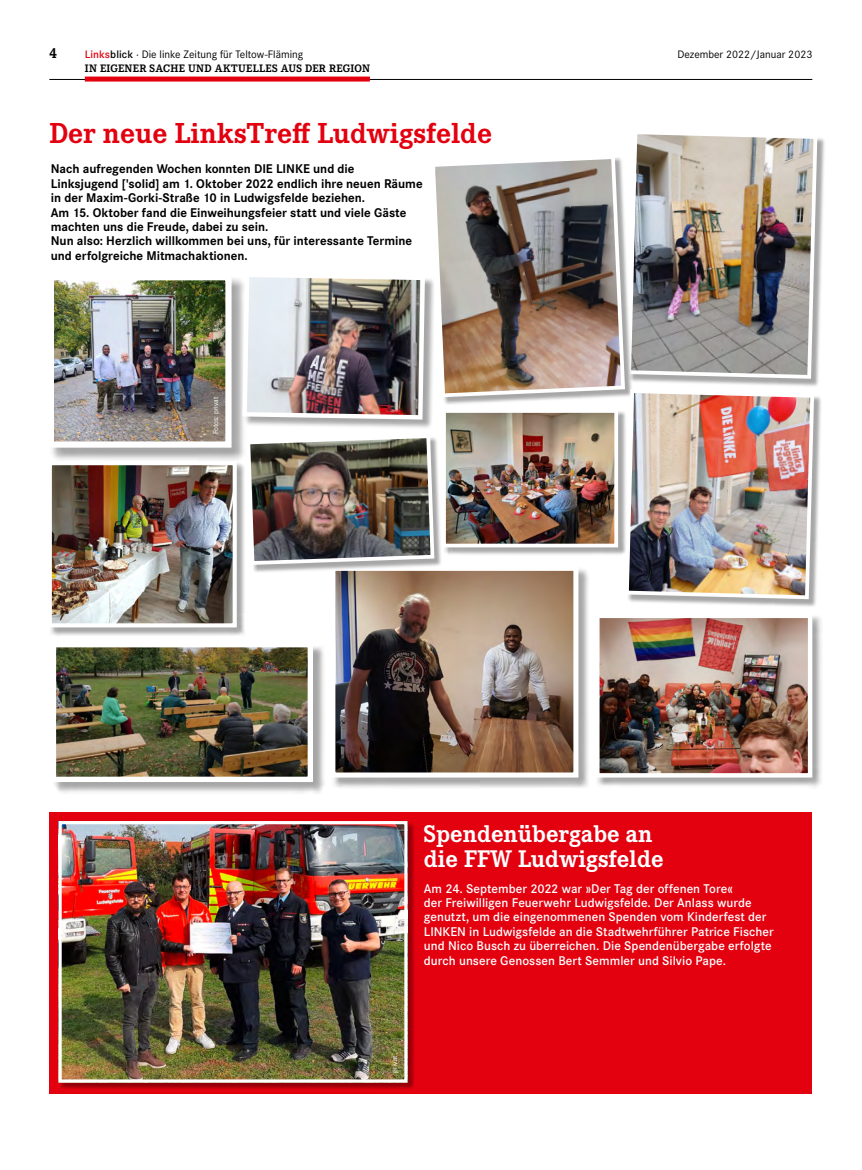
<style>
.page{position:relative;width:862px;height:1170px;background:#fff}
.page>*{position:absolute;margin:0;border:0;box-sizing:border-box;transform-origin:0 0}
.t1{font:700 30px "Corporate E";color:#e3000f}
.t2{font:700 25px/25px "Corporate E";color:#fff}
.t3{font:700 15px "Corporate E";color:#000}
.t4{font:700 13.12px/14.4px "Corporate S";color:#000}
.t5{font:600 13.12px/14.4px "Corporate S";color:#fff}
.t6{font:11.25px "Corporate S";color:#000}
.t7{font:700 11.25px "Corporate E";letter-spacing:.025em;color:#000}
.t8{font:7.5px "Corporate S";color:#fff}
.s1{font-weight:600;color:#e3000f}
.s2{font-weight:600}
</style>
<div class="page">
<hr style="left:49px;top:79px;width:762px;height:1px;background:#000">
<div style="left:85px;top:77px;width:285px;height:5px;background:#e3000f"></div>
<div style="left:50px;top:811px;width:761px;height:282px;background:#e3000f"></div>
<div style="left:596px;top:615px;width:226px;height:173px;background:#000;opacity:.35"></div>
<img style="left:599px;top:618px;width:207px;height:154px">
<div style="left:594px;top:613px;width:217px;height:164px;border:4px solid #fff"></div>
<div style="left:628px;top:132px;width:197px;height:255px;background:#000;opacity:.35"></div>
<img style="left:628px;top:132px;width:190px;height:248px">
<div style="left:49px;top:276px;width:197px;height:186px;background:#000;opacity:.35"></div>
<img style="left:55px;top:281px;width:169px;height:159px">
<div style="left:48px;top:274px;width:183px;height:173px;border:6px solid #fff"></div>
<div style="left:243px;top:274px;width:192px;height:156px;background:#000;opacity:.35"></div>
<img style="left:240px;top:274px;width:187px;height:148px">
<div style="left:432px;top:157px;width:200px;height:249px;background:#000;opacity:.35"></div>
<img style="left:429px;top:157px;width:197px;height:242px">
<div style="left:443px;top:411px;width:183px;height:145px;background:#000;opacity:.35"></div>
<img style="left:447px;top:414px;width:165px;height:128px">
<div style="left:442px;top:409px;width:175px;height:138px;border:4px solid #fff"></div>
<div style="left:53px;top:644px;width:272px;height:150px;background:#000;opacity:.35"></div>
<img style="left:57px;top:648px;width:250px;height:128px">
<div style="left:51px;top:642px;width:262px;height:140px;border:5px solid #fff"></div>
<div style="left:49px;top:462px;width:197px;height:174px;background:#000;opacity:.35"></div>
<img style="left:53px;top:466px;width:179px;height:156px">
<div style="left:48px;top:461px;width:189px;height:166px;border:4px solid #fff"></div>
<div style="left:626px;top:391px;width:196px;height:216px;background:#000;opacity:.35"></div>
<img style="left:622px;top:387px;width:193px;height:214px">
<div style="left:331px;top:567px;width:258px;height:222px;background:#000;opacity:.35"></div>
<img style="left:336px;top:571px;width:236px;height:200px">
<div style="left:330px;top:565px;width:248px;height:212px;border:5px solid #fff"></div>
<div style="left:248px;top:436px;width:194px;height:137px;background:#000;opacity:.35"></div>
<img style="left:244px;top:432px;width:192px;height:135px">
<div style="left:60px;top:822px;width:354px;height:267px;background:#000;opacity:.35"></div>
<img style="left:62px;top:825px;width:341px;height:253px">
<div style="left:58px;top:821px;width:349px;height:261px;border:3px solid #fff"></div>
<p class="t3" style="left:49px;top:45px;width:9px">4</p>
<p class="t6" style="left:85px;top:48px;width:220px"><span class="s1">Links</span><span class="s2">blick</span> · Die linke Zeitung für Teltow-Fläming</p>
<p class="t6" style="left:677px;top:48px;width:136px">Dezember 2022/Januar 2023</p>
<p class="t7" style="left:85px;top:62px;width:286px">IN EIGENER SACHE UND AKTUELLES AUS DER REGION</p>
<h1 class="t1" style="left:49px;top:116px;width:444px">Der neue LinksTreff Ludwigsfelde</h1>
<p class="t4" style="left:51px;top:162px;width:373px">Nach aufregenden Wochen konnten DIE LINKE und die Linksjugend ['solid] am 1. Oktober 2022 endlich ihre neuen Räume in der Maxim-Gorki-Straße 10 in Ludwigsfelde beziehen.<br>Am 15. Oktober fand die Einweihungsfeier statt und viele Gäste machten uns die Freude, dabei zu sein.<br>Nun also: Herzlich willkommen bei uns, für interessante Termine und erfolgreiche Mitmachaktionen.</p>
<p class="t8" style="left:211px;top:434px;width:39px;rotate:-90deg">Fotos: privat</p>
<h2 class="t2" style="left:423px;top:821px;width:241px">Spendenübergabe an die FFW Ludwigsfelde</h2>
<p class="t5" style="left:423px;top:881px;width:351px">Am 24. September 2022 war »Der Tag der offenen Tore«<br>der Freiwilligen Feuerwehr Ludwigsfelde. Der Anlass wurde genutzt, um die eingenommenen Spenden vom Kinderfest der LINKEN in Ludwigsfelde an die Stadtwehrführer Patrice Fischer und Nico Busch zu überreichen. Die Spendenübergabe erfolgte durch unsere Genossen Bert Semmler und Silvio Pape.</p>
<p class="t8" style="left:390px;top:1072px;width:19px;rotate:-90deg">privat</p>
</div>
